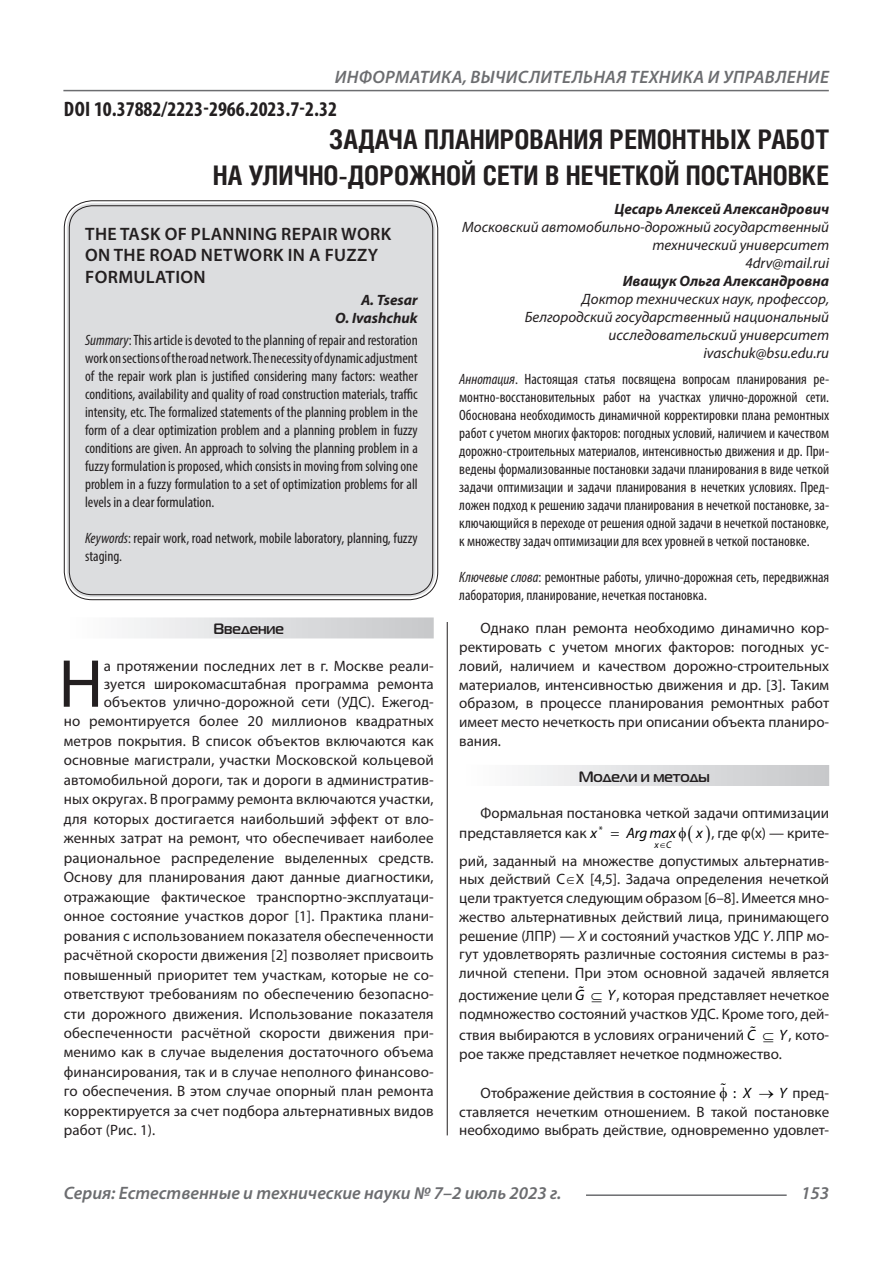
<style>
.page{position:relative;width:893px;height:1263px;background:#fff}
.page>*{position:absolute;margin:0;border:0;box-sizing:border-box;transform-origin:0 0}
.Статья_текст_первый{font:68.4px "Myriad Pro";color:#231f20}
.Статья_название{font:700 27px/36px "Helios Cond C";color:#231f20;text-align:right}
.ДОИ{font:700 condensed 21px "Myriad Pro";color:#231f20}
.t1{font:italic 600 18px "Myriad Pro";letter-spacing:.005em;color:#6c6d70}
.Статья_название_англ{font:600 18px/21.6px "Myriad Pro";letter-spacing:.02em;color:#231f20}
.Статья_текст_первый-2{font:15px/19.5px "Myriad Pro";letter-spacing:.005em;color:#231f20;text-align:justify}
.Статья_текст{font:15px/18.8px "Myriad Pro";color:#231f20}
.Статья_аннотация_тек{font:condensed 15px/18px "Myriad Pro";color:#231f20;text-align:justify}
.Статья_аннотация_анг{font:condensed 15px/18px "Myriad Pro";color:#231f20;text-align:justify}
.Статья_автор_инфо{font:italic 15px/18px "Myriad Pro";color:#231f20;text-align:right}
.Статья_автор_инфо-2{font:italic 700 15px "Myriad Pro";color:#231f20}
.Статья_подзаголовок{font:700 15px "Magistral C";color:#231f20}
.Статья_автор_англ{font:italic 700 15px "Myriad Pro";color:#231f20}
.t2{font:italic 15px "Myriad Pro";letter-spacing:-.005em;color:#000}
.t3{font:15px "Myriad Pro";color:#000}
.t4{font:italic 9.75px "Myriad Pro";color:#000}
.t5{font:9.75px "Myriad Pro";color:#000}
.s1{font-style:italic}
.s2{font-style:italic;color:#000}
</style>
<div class="page">
<hr style="left:447px;top:128px;width:1px;height:1007px;background:#231f20">
<hr style="left:63px;top:90px;width:766px;height:1px;background:#6c6d70">
<hr style="left:586px;top:1194px;width:201px;height:2px;background:#6c6d70">
<div style="left:443px;top:128px;width:10px;height:494px;background:#fff"></div>
<div style="left:67px;top:203px;width:368px;height:394px;background:#dcdddf;border-radius:26px"></div>
<div style="left:64px;top:617px;width:370px;height:21px;background:linear-gradient(to right,#fefeff,#c6c8ca)"></div>
<div style="left:459px;top:765px;width:370px;height:21px;background:linear-gradient(to right,#fefeff,#c6c8ca)"></div>
<p class="t1" style="left:335px;top:66px;width:496px">ИНФОРМАТИКА, ВЫЧИСЛИТЕЛЬНАЯ ТЕХНИКА И УПРАВЛЕНИЕ</p>
<p class="ДОИ" style="left:64px;top:96px;width:274px">DOI 10.37882/2223-2966.2023.7-2.32</p>
<p class="Статья_название" style="left:213px;top:121px;width:618px">ЗАДАЧА ПЛАНИРОВАНИЯ РЕМОНТНЫХ РАБОТ<br>НА УЛИЧНО-ДОРОЖНОЙ СЕТИ В НЕЧЕТКОЙ ПОСТАНОВКЕ</p>
<p class="Статья_автор_инфо-2" style="left:614px;top:199px;width:216px">Цесарь Алексей Александрович</p>
<p class="Статья_автор_инфо" style="left:462px;top:217px;width:368px">Московский автомобильно-дорожный государственный технический университет</p>
<p class="Статья_автор_инфо" style="left:745px;top:253px;width:85px">4drv@mail.rui</p>
<p class="Статья_автор_инфо-2" style="left:623px;top:271px;width:208px">Иващук Ольга Александровна</p>
<p class="Статья_автор_инфо" style="left:525px;top:289px;width:306px">Доктор технических наук, профессор,<br>Белгородский государственный национальный исследовательский университет</p>
<p class="Статья_автор_инфо" style="left:703px;top:343px;width:127px">ivaschuk@bsu.edu.ru</p>
<p class="Статья_аннотация_тек" style="left:459px;top:370px;width:371px"><span class="s1">Аннотация</span>. Настоящая статья посвящена вопросам планирования ре&shy;монтно-восстановительных работ на участках улично-дорожной сети.<br>Обоснована необходимость динамичной корректировки плана ремонтных работ с учетом многих факторов: погодных условий, наличием и качеством дорожно-строительных материалов, интенсивностью движения и др. При&shy;ведены формализованные постановки задачи планирования в виде четкой задачи оптимизации и задачи планирования в нечетких условиях. Пред&shy;ложен подход к решению задачи планирования в нечеткой постановке, за&shy;ключающийся в переходе от решения одной задачи в нечеткой постановке, к множеству задач оптимизации для всех уровней в четкой постановке.</p>
<p class="Статья_аннотация_тек" style="left:459px;top:568px;width:371px"><span class="s1">Ключевые слова</span>: ремонтные работы, улично-дорожная сеть, передвижная лаборатория, планирование, нечеткая постановка.</p>
<p class="Статья_название_англ" style="left:85px;top:222px;width:308px">THE TASK OF PLANNING REPAIR WORK<br>ON THE ROAD NETWORK IN A FUZZY<br>FORMULATION</p>
<p class="Статья_автор_англ" style="left:361px;top:290px;width:58px">A. Tsesar</p>
<p class="Статья_автор_англ" style="left:335px;top:308px;width:84px">O. Ivashchuk</p>
<p class="Статья_аннотация_анг" style="left:85px;top:331px;width:334px"><span class="s1">Summary</span>: This article is devoted to the planning of repair and restoration work on sections of the road network. The necessity of dynamic adjustment of the repair work plan is justified considering many factors: weather conditions, availability and quality of road construction materials, traffic intensity, etc. The formalized statements of the planning problem in the form of a clear optimization problem and a planning problem in fuzzy conditions are given. An approach to solving the planning problem in a fuzzy formulation is proposed, which consists in moving from solving one problem in a fuzzy formulation to a set of optimization problems for all levels in a clear formulation.</p>
<p class="Статья_аннотация_анг" style="left:85px;top:529px;width:334px"><span class="s1">Keywords</span>: repair work, road network, mobile laboratory, planning, fuzzy staging.</p>
<p class="Статья_подзаголовок" style="left:213px;top:620px;width:72px">Введение</p>
<p class="Статья_текст_первый" style="left:59px;top:642px;width:46px">Н</p>
<p class="Статья_текст_первый-2" style="left:104px;top:656px;width:331px;line-height:18px">а протяжении последних лет в г. Москве реали&shy;зуется широкомасштабная программа ремонта объектов улично-дорожной сети (УДС). Ежегод-</p>
<p class="Статья_текст_первый-2" style="left:64px;top:711px;width:371px">но ремонтируется более 20 миллионов квадратных метров покрытия. В список объектов включаются как основные магистрали, участки Московской кольцевой автомобильной дороги, так и дороги в административ&shy;ных округах. В программу ремонта включаются участки, для которых достигается наибольший эффект от вло&shy;женных затрат на ремонт, что обеспечивает наиболее рациональное распределение выделенных средств.<br>Основу для планирования дают данные диагностики, отражающие фактическое транспортно-эксплуатаци&shy;онное состояние участков дорог [1]. Практика плани&shy;рования с использованием показателя обеспеченности расчётной скорости движения [2] позволяет присвоить повышенный приоритет тем участкам, которые не со&shy;ответствуют требованиям по обеспечению безопасно&shy;сти дорожного движения. Использование показателя обеспеченности расчётной скорости движения при&shy;менимо как в случае выделения достаточного объема финансирования, так и в случае неполного финансово&shy;го обеспечения. В этом случае опорный план ремонта корректируется за счет подбора альтернативных видов работ (Рис. 1).</p>
<p class="Статья_текст" style="left:459px;top:619px;width:371px;text-align:justify;text-indent:21px">Однако план ремонта необходимо динамично кор&shy;ректировать с учетом многих факторов: погодных ус&shy;ловий, наличием и качеством дорожно-строительных материалов, интенсивностью движения и др. [3]. Таким образом, в процессе планирования ремонтных работ имеет место нечеткость при описании объекта планиро&shy;вания.</p>
<p class="Статья_подзаголовок" style="left:579px;top:767px;width:133px">Модели и методы</p>
<p class="Статья_текст" style="left:459px;top:802px;width:371px;line-height:20.2px;text-indent:21px">Формальная постановка четкой задачи оптимизации представляется как <span class="s2">x</span></p>
<p class="t5" style="left:599px;top:823px;width:6px">*</p>
<p class="Статья_текст" style="left:459px;top:819px;width:371px;line-height:27.8px;text-align:right">, где φ(x) — крите-<br>рий, заданный на множестве допустимых альтернатив-</p>
<p class="Статья_текст" style="left:459px;top:870px;width:371px;text-align:justify">ных действий C∈X [4,5]. Задача определения нечеткой цели трактуется следующим образом [6–8]. Имеется мно&shy;жество альтернативных действий лица, принимающего решение (ЛПР) — <span class="s1">X</span> и состояний участков УДС <span class="s1">Y</span>. ЛПР мо&shy;гут удовлетворять различные состояния системы в раз&shy;личной степени. При этом основной задачей является</p>
<p class="Статья_текст" style="left:459px;top:985px;width:127px">достижение цели <span class="s2">G</span></p>
<p class="Статья_текст_первый-2" style="left:608px;top:985px;width:223px"><span class="s2">Y</span>, которая представляет нечеткое</p>
<p class="Статья_текст" style="left:459px;top:1002px;width:371px;line-height:21.8px">подмножество состояний участков УДС. Кроме того, дей&shy;ствия выбираются в условиях ограничений <span class="s2">C</span></p>
<p class="t2" style="left:626px;top:823px;width:51px">Argmax</p>
<p class="t2" style="left:696px;top:823px;width:8px">x</p>
<p class="t4" style="left:655px;top:838px;width:18px">x C</p>
<p class="Статья_текст_первый-2" style="left:779px;top:1025px;width:52px"><span class="s2">Y</span> , кото-</p>
<p class="Статья_текст" style="left:459px;top:1044px;width:324px">рое также представляет нечеткое подмножество.</p>
<p class="Статья_текст" style="left:480px;top:1083px;width:237px">Отображение действия в состояние</p>
<p class="t3" style="left:733px;top:1083px;width:19px">: <span class="s1">X</span></p>
<p class="Статья_текст_первый-2" style="left:779px;top:1083px;width:52px"><span class="s2">Y</span> пред-</p>
<p class="Статья_текст" style="left:459px;top:1102px;width:371px">ставляется нечетким отношением. В такой постановке необходимо выбрать действие, одновременно удовлет-</p>
<p class="t1" style="left:64px;top:1182px;width:499px">Серия: Естественные и технические науки № 7–2 июль 2023 г.</p>
<p class="t1" style="left:801px;top:1182px;width:30px">153</p>
</div>
